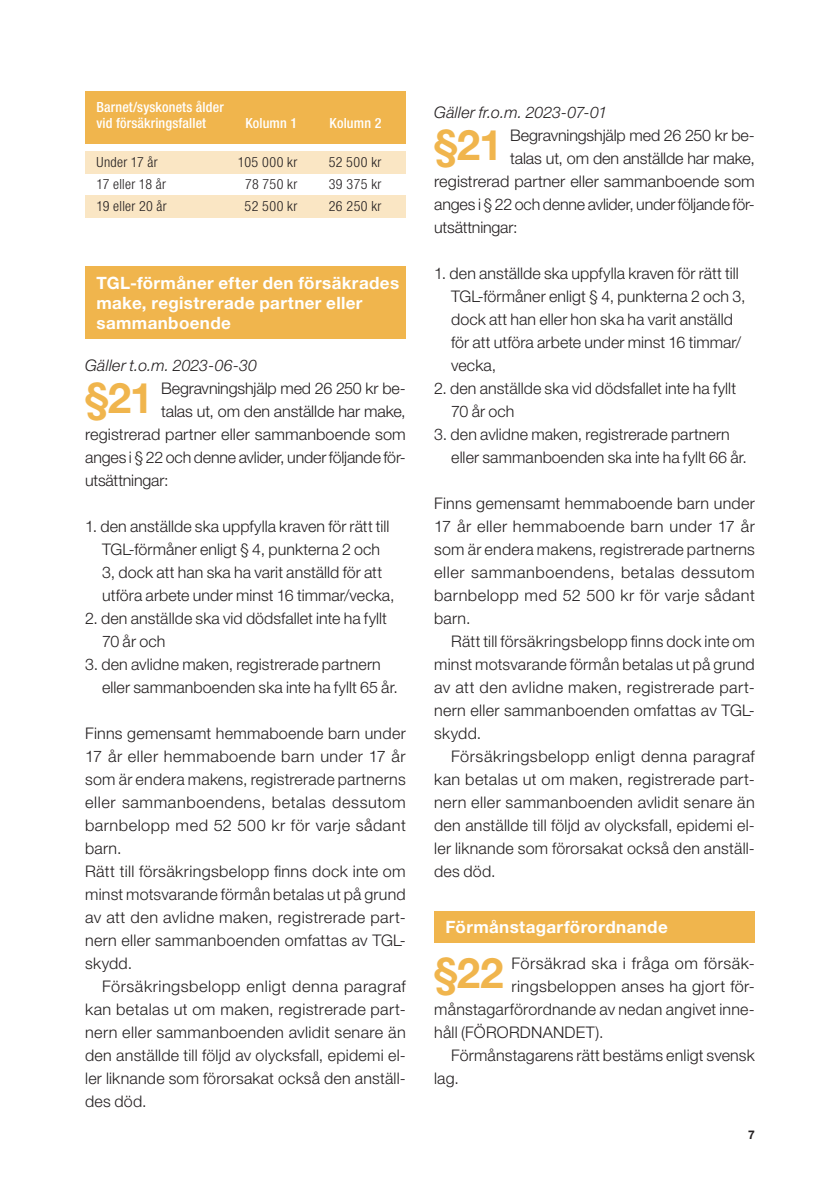
<style>
.page{position:relative;width:840px;height:1191px;background:#fff}
.page>*{position:absolute;margin:0;border:0;box-sizing:border-box;transform-origin:0 0}
.Brödtext_med_anfan{font:700 42.2px "Helvetica Neue LT Std";color:#f0b54d}
.Rubrik_på_färgplat{font:700 17px/20px "Helvetica Neue LT Std";letter-spacing:.02em;color:#fff}
.Brödtext_med_indra{font:300 16px/23px "Helvetica Neue LT Std";letter-spacing:.015em;color:#231f20;text-align:justify}
.Punktlista_utan_pr{font:300 16px/23px "Helvetica Neue LT Std";letter-spacing:.005em;color:#231f20}
.Brödtext_utan_indr{font:300 16px/23px "Helvetica Neue LT Std";letter-spacing:.03em;color:#231f20;text-align:justify}
.Brödtext_med_anfan-2{font:300 16px "Helvetica Neue LT Std";letter-spacing:-.005em;color:#231f20}
.Brödtext_med_anfan-3{font:300 16px "Helvetica Neue LT Std";letter-spacing:.015em;color:#231f20}
.Brödtext_med_indra-2{font:italic 300 16px "Helvetica Neue LT Std";letter-spacing:.015em;color:#231f20}
.Brödtext_med_anfan-4{font:300 16px "Helvetica Neue LT Std";letter-spacing:.025em;color:#231f20}
.Brödtext_med_anfan-5{font:300 16px "Helvetica Neue LT Std";letter-spacing:.03em;color:#231f20}
.Tabelltext_med_ind{font:300 condensed 14px "Helvetica Neue LT Std";letter-spacing:.025em;color:#231f20}
.Tabellrubrik_i_spa{font:500 condensed 14px "Helvetica Neue LT Std";letter-spacing:.01em;color:#fff}
.t1{font:700 12px "Helvetica Neue LT Std";color:#231f20}
</style>
<div class="page">
<div style="left:85px;top:91px;width:320px;height:36px;background:#f0b54d"></div>
<div style="left:85px;top:107px;width:320px;height:36px;background:#f0b54d"></div>
<div style="left:85px;top:151px;width:320px;height:23px;background:#fae6c4"></div>
<div style="left:85px;top:195px;width:320px;height:23px;background:#fae6c4"></div>
<div style="left:85px;top:267px;width:320px;height:72px;background:#f0b54d"></div>
<div style="left:434px;top:911px;width:320px;height:32px;background:#f0b54d"></div>
<p class="Tabellrubrik_i_spa" style="left:96px;top:99px;width:129px">Barnet/syskonets ålder</p>
<p class="Tabellrubrik_i_spa" style="left:96px;top:115px;width:111px">vid försäkringsfallet</p>
<p class="Tabellrubrik_i_spa" style="left:245px;top:115px;width:53px">Kolumn 1</p>
<p class="Tabellrubrik_i_spa" style="left:329px;top:115px;width:53px">Kolumn 2</p>
<p class="Tabelltext_med_ind" style="left:96px;top:154px;width:63px">Under 17 år</p>
<p class="Tabelltext_med_ind" style="left:238px;top:154px;width:61px">105 000 kr</p>
<p class="Tabelltext_med_ind" style="left:328px;top:154px;width:54px">52 500 kr</p>
<p class="Tabelltext_med_ind" style="left:96px;top:176px;width:71px">17 eller 18 år</p>
<p class="Tabelltext_med_ind" style="left:245px;top:176px;width:54px">78 750 kr</p>
<p class="Tabelltext_med_ind" style="left:328px;top:176px;width:54px">39 375 kr</p>
<p class="Tabelltext_med_ind" style="left:96px;top:198px;width:72px">19 eller 20 år</p>
<p class="Tabelltext_med_ind" style="left:244px;top:198px;width:54px">52 500 kr</p>
<p class="Tabelltext_med_ind" style="left:328px;top:198px;width:54px">26 250 kr</p>
<p class="Rubrik_på_färgplat" style="left:96px;top:273px;width:304px">TGL-förmåner efter den försäkrades make, registrerade partner eller sammanboende</p>
<p class="Brödtext_med_indra-2" style="left:85px;top:356px;width:173px">Gäller t.o.m. 2023-06-30</p>
<p class="Brödtext_med_anfan" style="left:85px;top:372px;width:70px">§21</p>
<p class="Brödtext_med_anfan-2" style="left:161px;top:379px;width:246px">Begravningshjälp med 26 250 kr be-</p>
<p class="Brödtext_med_anfan-2" style="left:161px;top:402px;width:246px">talas ut, om den anställde har make,</p>
<p class="Brödtext_med_anfan-2" style="left:85px;top:425px;width:322px">registrerad partner eller sammanboende som</p>
<p class="Brödtext_med_anfan-2" style="left:85px;top:448px;width:322px">anges i § 22 och denne avlider, under följande för-</p>
<p class="Brödtext_med_anfan-2" style="left:85px;top:471px;width:85px">utsättningar:</p>
<p class="Punktlista_utan_pr" style="left:102px;top:514px;width:294px;text-indent:-17px">1. den anställde ska uppfylla kraven för rätt till TGL-förmåner enligt § 4, punkterna 2 och 3, dock att han ska ha varit anställd för att utföra arbete under minst 16 timmar/vecka,</p>
<p class="Punktlista_utan_pr" style="left:102px;top:606px;width:286px;text-indent:-17px">2. den anställde ska vid dödsfallet inte ha fyllt<br>70 år och</p>
<p class="Punktlista_utan_pr" style="left:102px;top:652px;width:297px;text-indent:-17px">3. den avlidne maken, registrerade partnern eller sammanboenden ska inte ha fyllt 65 år.</p>
<p class="Brödtext_utan_indr" style="left:85px;top:721px;width:322px">Finns gemensamt hemmaboende barn under 17 år eller hemmaboende barn under 17 år som är endera makens, registrerade partnerns eller sammanboendens, betalas dessutom barnbelopp med 52 500 kr för varje sådant barn.</p>
<p class="Brödtext_utan_indr" style="left:85px;top:859px;width:322px">Rätt till försäkringsbelopp finns dock inte om minst motsvarande förmån betalas ut på grund av att den avlidne maken, registrerade part&shy;nern eller sammanboenden omfattas av TGL&shy;skydd.</p>
<p class="Brödtext_med_indra" style="left:85px;top:974px;width:322px;text-indent:17px">Försäkringsbelopp enligt denna paragraf kan betalas ut om maken, registrerade part&shy;nern eller sammanboenden avlidit senare än den anställde till följd av olycksfall, epidemi el&shy;ler liknande som förorsakat också den anställ&shy;des död.</p>
<p class="Brödtext_med_indra-2" style="left:434px;top:103px;width:174px">Gäller fr.o.m. 2023-07-01</p>
<p class="Brödtext_med_anfan" style="left:434px;top:119px;width:70px">§21</p>
<p class="Brödtext_med_anfan-2" style="left:510px;top:126px;width:246px">Begravningshjälp med 26 250 kr be-</p>
<p class="Brödtext_med_anfan-2" style="left:510px;top:149px;width:246px">talas ut, om den anställde har make,</p>
<p class="Brödtext_med_anfan-2" style="left:434px;top:172px;width:322px">registrerad partner eller sammanboende som</p>
<p class="Brödtext_med_anfan-2" style="left:434px;top:195px;width:322px">anges i § 22 och denne avlider, under följande för-</p>
<p class="Brödtext_med_anfan-2" style="left:434px;top:218px;width:85px">utsättningar:</p>
<p class="Punktlista_utan_pr" style="left:451px;top:261px;width:296px;text-indent:-17px">1. den anställde ska uppfylla kraven för rätt till TGL-förmåner enligt § 4, punkterna 2 och 3, dock att han eller hon ska ha varit anställd för att utföra arbete under minst 16 timmar/ vecka,</p>
<p class="Punktlista_utan_pr" style="left:451px;top:376px;width:286px;text-indent:-17px">2. den anställde ska vid dödsfallet inte ha fyllt<br>70 år och</p>
<p class="Punktlista_utan_pr" style="left:451px;top:422px;width:297px;text-indent:-17px">3. den avlidne maken, registrerade partnern eller sammanboenden ska inte ha fyllt 66 år.</p>
<p class="Brödtext_utan_indr" style="left:434px;top:491px;width:322px">Finns gemensamt hemmaboende barn under 17 år eller hemmaboende barn under 17 år som är endera makens, registrerade partnerns eller sammanboendens, betalas dessutom barnbelopp med 52 500 kr för varje sådant barn.</p>
<p class="Brödtext_med_indra" style="left:434px;top:629px;width:322px;text-indent:17px">Rätt till försäkringsbelopp finns dock inte om minst motsvarande förmån betalas ut på grund av att den avlidne maken, registrerade part&shy;nern eller sammanboenden omfattas av TGL&shy;skydd.</p>
<p class="Brödtext_med_indra" style="left:434px;top:744px;width:322px;text-indent:17px">Försäkringsbelopp enligt denna paragraf kan betalas ut om maken, registrerade part&shy;nern eller sammanboenden avlidit senare än den anställde till följd av olycksfall, epidemi el&shy;ler liknande som förorsakat också den anställ&shy;des död.</p>
<p class="Rubrik_på_färgplat" style="left:445px;top:917px;width:224px">Förmånstagarförordnande</p>
<p class="Brödtext_med_anfan" style="left:434px;top:947px;width:71px">§22</p>
<p class="Brödtext_med_anfan-5" style="left:511px;top:954px;width:245px">Försäkrad ska i fråga om försäk-</p>
<p class="Brödtext_med_anfan-4" style="left:511px;top:977px;width:245px">ringsbeloppen anses ha gjort för-</p>
<p class="Brödtext_med_anfan-3" style="left:434px;top:1000px;width:322px">månstagarförordnande av nedan angivet inne-</p>
<p class="Brödtext_med_anfan-3" style="left:434px;top:1023px;width:171px">håll (FÖRORDNANDET).</p>
<p class="Brödtext_med_indra" style="left:434px;top:1043px;width:322px;text-indent:17px">Förmånstagarens rätt bestäms enligt svensk lag.</p>
<p class="t1" style="left:747px;top:1127px;width:8px">7</p>
</div>
